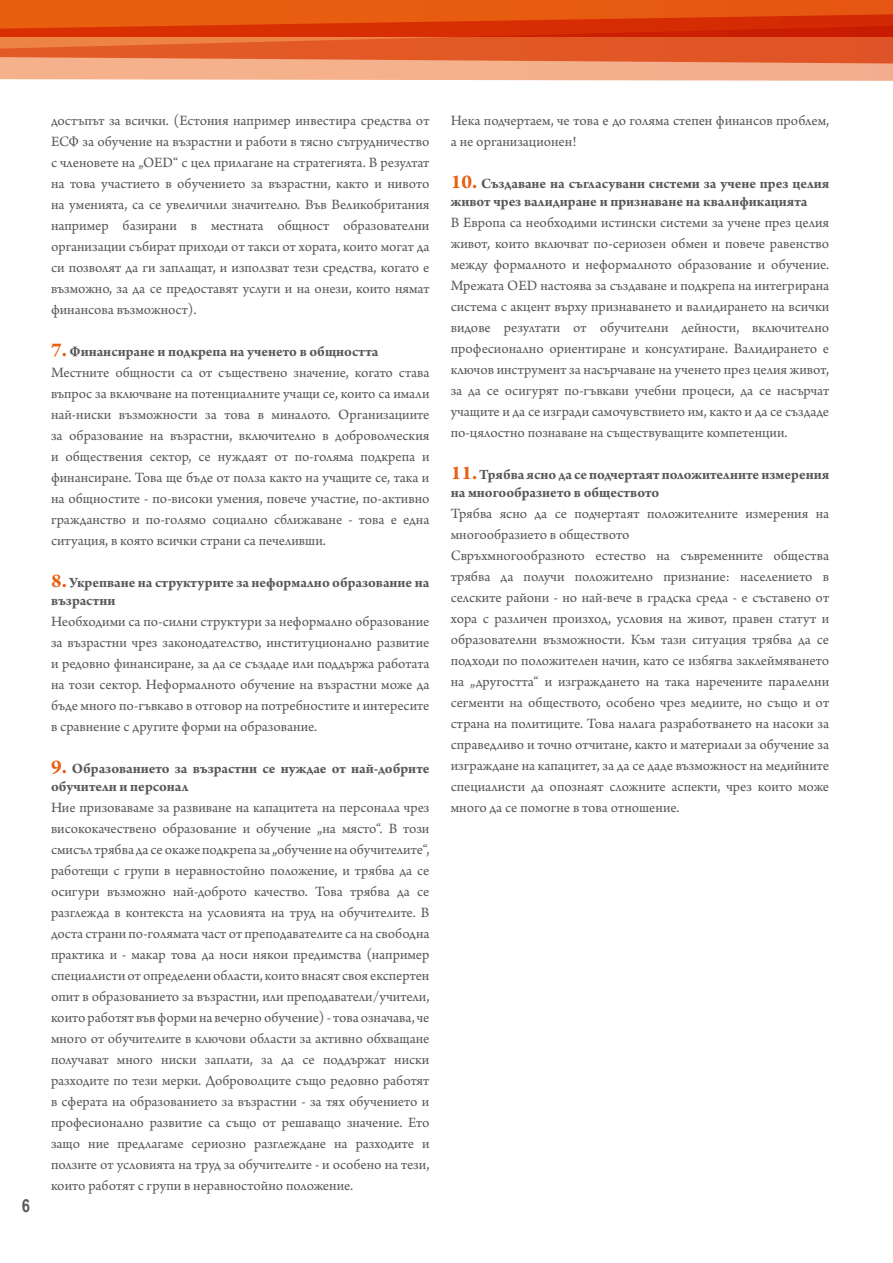
<style>
.page{position:relative;width:893px;height:1263px;background:#fff}
.page>*{position:absolute;margin:0;border:0;box-sizing:border-box;transform-origin:0 0}
.t1{font:700 18px "Arial Narrow";color:#58585a}
.t2{font:15px/21px "Arno Pro";color:#58585a;text-align:justify}
.t3{font:700 15px/18px "Arno Pro";color:#58585a}
.s1{font-weight:700;font-size:21px;color:#e95e0f}
.s2{font-weight:700}
.s3{font-size:21px;color:#e95e0f}
</style>
<div class="page">
<hr style="left:0;top:0;width:892px;height:3px;background:#e85c10">
<svg style="left:0;top:3px;width:892px;height:78px;background:#e56937"></svg>
<svg style="left:892px;top:0;width:1px;height:81px"></svg>
<p class="t1" style="left:22px;top:1192px;width:10px">6</p>
<p class="t2" style="left:51px;top:111px;width:380px">достъпът за всички. (Естония например инвестира средства от ЕСФ за обучение на възрастни и работи в тясно сътрудничество с членовете на „OED“ с цел прилагане на стратегията. В резултат на това участието в обучението за възрастни, както и нивото на уменията, са се увеличили значително. Във Великобритания например базирани в местната общност образователни организации събират приходи от такси от хората, които могат да си позволят да ги заплащат, и използват тези средства, когато е възможно, за да се предоставят услуги и на онези, които нямат финансова възможност).</p>
<p class="t2" style="left:51px;top:342px;width:380px;text-align:left"><span class="s1">7.</span> <span class="s2">Финансиране и подкрепа на ученето в общността </span>Местните общности са от съществено значение, когато става въпрос за включване на потенциалните учащи се, които са имали най-ниски възможности за това в миналото. Организациите за образование на възрастни, включително в доброволческия и обществения сектор, се нуждаят от по-голяма подкрепа и финансиране. Това ще бъде от полза както на учащите се, така и на общностите - по-високи умения, повече участие, по-активно гражданство и по-голямо социално сближаване - това е една ситуация, в която всички страни са печеливши.</p>
<p class="t3" style="left:51px;top:574px;width:380px"><span class="s3">8.</span> Укрепване на структурите за неформално образование на възрастни</p>
<p class="t2" style="left:51px;top:612px;width:380px">Необходими са по-силни структури за неформално образование за възрастни чрез законодателство, институционално развитие и редовно финансиране, за да се създаде или поддържа работата на този сектор. Неформалното обучение на възрастни може да бъде много по-гъвкаво в отговор на потребностите и интересите в сравнение с другите форми на образование.</p>
<p class="t3" style="left:51px;top:760px;width:380px"><span class="s3">9.</span> Образованието за възрастни се нуждае от най-добрите обучители и персонал</p>
<p class="t2" style="left:51px;top:798px;width:380px">Ние призоваваме за развиване на капацитета на персонала чрез висококачествено образование и обучение „на място“. В този смисъл трябва да се окаже подкрепа за „обучение на обучителите“, работещи с групи в неравностойно положение, и трябва да се осигури възможно най-доброто качество. Това трябва да се разглежда в контекста на условията на труд на обучителите. В доста страни по-голямата част от преподавателите са на свободна практика и - макар това да носи някои предимства (например специалисти от определени области, които внасят своя експертен опит в образованието за възрастни, или преподаватели/учители, които работят във форми на вечерно обучение) - това означава, че много от обучителите в ключови области за активно обхващане получават много ниски заплати, за да се поддържат ниски разходите по тези мерки. Доброволците също редовно работят в сферата на образованието за възрастни - за тях обучението и професионално развитие са също от решаващо значение. Ето защо ние предлагаме сериозно разглеждане на разходите и ползите от условията на труд за обучителите - и особено на тези, които работят с групи в неравностойно положение.</p>
<p class="t2" style="left:451px;top:111px;width:380px">Нека подчертаем, че това е до голяма степен финансов проблем, а не организационен!</p>
<p class="t3" style="left:451px;top:175px;width:380px"><span class="s3">10.</span> Създаване на съгласувани системи за учене през целия живот чрез валидиране и признаване на квалификацията</p>
<p class="t2" style="left:451px;top:213px;width:380px">В Европа са необходими истински системи за учене през целия живот, които включват по-сериозен обмен и повече равенство между формалното и неформалното образование и обучение.<br>Мрежата OED настоява за създаване и подкрепа на интегрирана система с акцент върху признаването и валидирането на всички видове резултати от обучителни дейности, включително професионално ориентиране и консултиране. Валидирането е ключов инструмент за насърчаване на ученето през целия живот, за да се осигурят по-гъвкави учебни процеси, да се насърчат учащите и да се изгради самочувствието им, както и да се създаде по-цялостно познаване на съществуващите компетенции.</p>
<p class="t3" style="left:451px;top:466px;width:380px"><span class="s3">11.</span> Трябва ясно да се подчертаят положителните измерения на многообразието в обществото</p>
<p class="t2" style="left:451px;top:504px;width:380px;text-align:left">Трябва ясно да се подчертаят положителните измерения на многообразието в обществото<br>Свръхмногообразното естество на съвременните общества трябва да получи положително признание: населението в селските райони - но най-вече в градска среда - е съставено от хора с различен произход, условия на живот, правен статут и образователни възможности. Към тази ситуация трябва да се подходи по положителен начин, като се избягва заклеймяването на „другостта“ и изграждането на така наречените паралелни сегменти на обществото, особено чрез медиите, но също и от страна на политиците. Това налага разработването на насоки за справедливо и точно отчитане, както и материали за обучение за изграждане на капацитет, за да се даде възможност на медийните специалисти да опознаят сложните аспекти, чрез които може много да се помогне в това отношение.</p>
</div>
